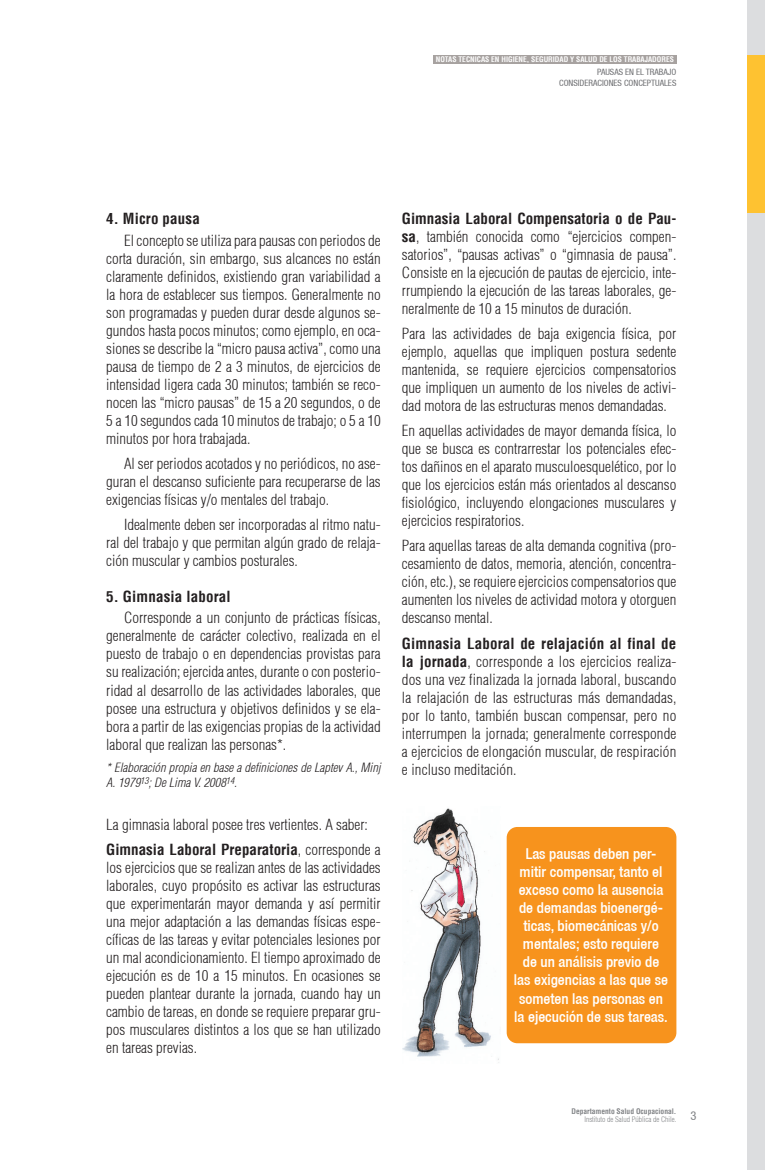
<style>
.page{position:relative;width:765px;height:1170px;background:#fff}
.page>*{position:absolute;margin:0;border:0;box-sizing:border-box;transform-origin:0 0}
.t1{font:300 condensed 15px/18px "Helvetica";color:#231f20;text-align:justify}
.t2{font:500 condensed 15px/18px "Helvetica 67";color:#fff;text-align:center}
.t3{font:700 condensed 15px "Helvetica";letter-spacing:.01em;color:#231f20}
.t4{font:italic 300 condensed 12.5px/15px "Helvetica";color:#231f20}
.t5{font:condensed 12.5px "Helvetica 57";color:#808285}
.t6{font:condensed 8.75px/10.5px "Helvetica 57";color:#6c6d70;text-align:right}
.t7{font:700 condensed 7.5px "Helvetica";color:#fff}
.t8{font:300 condensed 7.5px "Helvetica";color:#808285}
.t9{font:700 condensed 7.5px "Helvetica";color:#808285}
.s1{font-weight:700}
</style>
<div class="page">
<div style="left:747px;top:0;width:18px;height:1169px;background:#dcdddf"></div>
<div style="left:747px;top:55px;width:18px;height:158px;background:#fec231"></div>
<div style="left:433px;top:55px;width:243px;height:9px;background:#a7a2a0"></div>
<img style="left:402px;top:808px;width:97px;height:255px">
<div style="left:507px;top:826px;width:169px;height:217px;background:#f7931d;border-radius:11px"></div>
<p class="t7" style="left:436px;top:55px;width:240px">NOTAS TECNICAS EN HIGIENE, SEGURIDAD Y SALUD DE LOS TRABAJADORES</p>
<p class="t6" style="left:559px;top:67px;width:119px">PAUSAS EN EL TRABAJO<br>CONSIDERACIONES CONCEPTUALES</p>
<p class="t3" style="left:106px;top:209px;width:95px">4. Micro pausa</p>
<p class="t1" style="left:106px;top:231px;width:276px;text-indent:18px">El concepto se utiliza para pausas con periodos de corta duración, sin embargo, sus alcances no están claramente definidos, existiendo gran variabilidad a la hora de establecer sus tiempos. Generalmente no son programadas y pueden durar desde algunos se&shy;gundos hasta pocos minutos; como ejemplo, en oca&shy;siones se describe la “micro pausa activa”, como una pausa de tiempo de 2 a 3 minutos, de ejercicios de intensidad ligera cada 30 minutos; también se reco&shy;nocen las “micro pausas” de 15 a 20 segundos, o de 5 a 10 segundos cada 10 minutos de trabajo; o 5 a 10 minutos por hora trabajada.</p>
<p class="t1" style="left:106px;top:454px;width:276px;text-indent:18px">Al ser periodos acotados y no periódicos, no ase&shy;guran el descanso suficiente para recuperarse de las exigencias físicas y/o mentales del trabajo.</p>
<p class="t1" style="left:106px;top:515px;width:276px;text-indent:18px">Idealmente deben ser incorporadas al ritmo natu&shy;ral del trabajo y que permitan algún grado de relaja&shy;ción muscular y cambios posturales.</p>
<p class="t3" style="left:106px;top:587px;width:126px">5. Gimnasia laboral</p>
<p class="t1" style="left:106px;top:609px;width:276px;text-indent:18px">Corresponde a un conjunto de prácticas físicas, generalmente de carácter colectivo, realizada en el puesto de trabajo o en dependencias provistas para su realización; ejercida antes, durante o con posterio&shy;ridad al desarrollo de las actividades laborales, que posee una estructura y objetivos definidos y se ela&shy;bora a partir de las exigencias propias de la actividad laboral que realizan las personas*.</p>
<p class="t4" style="left:106px;top:759px;width:276px">* Elaboración propia en base a definiciones de Laptev A., Minj<br>A. 1979<sup>13</sup>; De Lima V. 2008<sup>14</sup>.</p>
<p class="t1" style="left:106px;top:811px;width:276px;line-height:25.1px">La gimnasia laboral posee tres vertientes. A saber:<br><span class="s1">Gimnasia Laboral Preparatoria</span>, corresponde a</p>
<p class="t1" style="left:106px;top:858px;width:276px">los ejercicios que se realizan antes de las actividades laborales, cuyo propósito es activar las estructuras que experimentarán mayor demanda y así permitir una mejor adaptación a las demandas físicas espe&shy;cíficas de las tareas y evitar potenciales lesiones por un mal acondicionamiento. El tiempo aproximado de ejecución es de 10 a 15 minutos. En ocasiones se pueden plantear durante la jornada, cuando hay un cambio de tareas, en donde se requiere preparar gru&shy;pos musculares distintos a los que se han utilizado en tareas previas.</p>
<p class="t1" style="left:402px;top:209px;width:276px"><span class="s1">Gimnasia Laboral Compensatoria o de Pau&shy;sa</span>, también conocida como “ejercicios compen&shy;satorios”, “pausas activas” o “gimnasia de pausa”.<br>Consiste en la ejecución de pautas de ejercicio, inte&shy;rrumpiendo la ejecución de las tareas laborales, ge&shy;neralmente de 10 a 15 minutos de duración.</p>
<p class="t1" style="left:402px;top:324px;width:276px">Para las actividades de baja exigencia física, por ejemplo, aquellas que impliquen postura sedente mantenida, se requiere ejercicios compensatorios que impliquen un aumento de los niveles de activi&shy;dad motora de las estructuras menos demandadas.</p>
<p class="t1" style="left:402px;top:421px;width:276px">En aquellas actividades de mayor demanda física, lo que se busca es contrarrestar los potenciales efec&shy;tos dañinos en el aparato musculoesquelético, por lo que los ejercicios están más orientados al descanso fisiológico, incluyendo elongaciones musculares y ejercicios respiratorios.</p>
<p class="t1" style="left:402px;top:537px;width:276px">Para aquellas tareas de alta demanda cognitiva (pro&shy;cesamiento de datos, memoria, atención, concentra&shy;ción, etc.), se requiere ejercicios compensatorios que aumenten los niveles de actividad motora y otorguen descanso mental.</p>
<p class="t1" style="left:402px;top:634px;width:276px"><span class="s1">Gimnasia Laboral de relajación al final de la jornada</span>, corresponde a los ejercicios realiza&shy;dos una vez finalizada la jornada laboral, buscando la relajación de las estructuras más demandadas, por lo tanto, también buscan compensar, pero no interrumpen la jornada; generalmente corresponde a ejercicios de elongación muscular, de respiración e incluso meditación.</p>
<p class="t2" style="left:514px;top:844px;width:156px">Las pausas deben per&shy;mitir compensar, tanto el exceso como la ausencia de demandas bioenergé&shy;ticas, biomecánicas y/o mentales; esto requiere<br>de un análisis previo de las exigencias a las que se someten las personas en la ejecución de sus tareas.</p>
<p class="t9" style="left:571px;top:1106px;width:106px">Departamento Salud Ocupacional.</p>
<p class="t8" style="left:584px;top:1114px;width:94px">Instituto de Salud Pública de Chile.</p>
<p class="t5" style="left:691px;top:1107px;width:7px">3</p>
</div>
